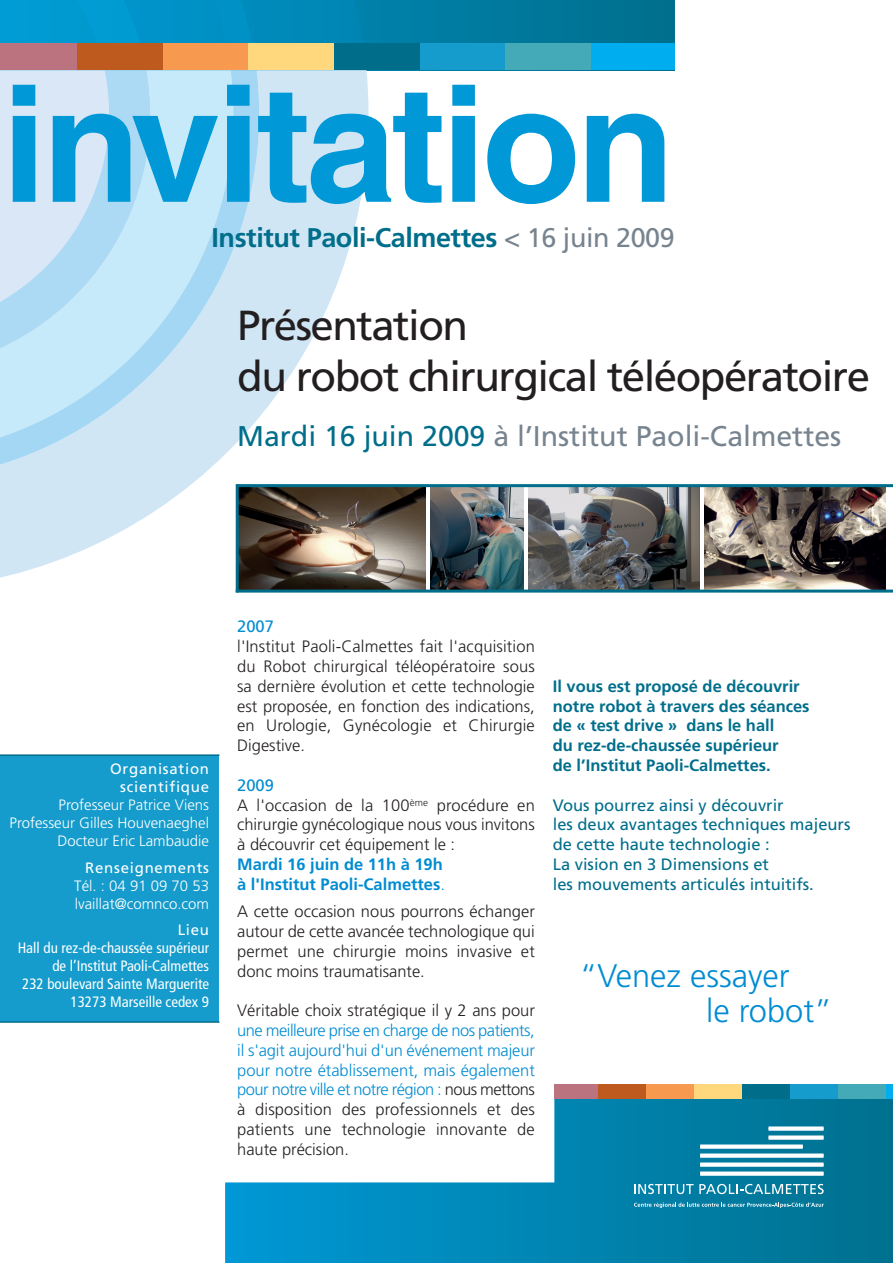
<style>
.page{position:relative;width:893px;height:1263px;background:#fff}
.page>*{position:absolute;margin:0;border:0;box-sizing:border-box;transform-origin:0 0}
.t1{font:700 161.4px "Helvetica";letter-spacing:-.025em;color:#0098d6}
.t2{font:42px/51px "Frutiger";letter-spacing:-.035em;color:#231f20}
.t3{font:300 32.7px/35.5px "Frutiger";color:#008cd2}
.t4{font:28.5px "Frutiger";color:#77848f}
.t5{font:700 27px "Frutiger";letter-spacing:-.015em;color:#006e8b}
.t6{font:300 16.5px/19.8px "Frutiger";color:#231f20;text-align:justify}
.t7{font:300 16.5px/19.8px "Frutiger";letter-spacing:.01em;color:#008cd2;text-align:justify}
.t8{font:16.5px/19.8px "Frutiger";color:#006e8b}
.t9{font:700 16.5px/19.8px "Frutiger";color:#006e8b}
.t10{font:700 16.5px/19.8px "Frutiger";color:#008cd2}
.t11{font:16.5px "Frutiger";color:#008cd2}
.t12{font:condensed 15px/18px "Frutiger";color:#fff;text-align:right}
.t13{font:300 15px/18px "Frutiger";color:#fff;text-align:right}
.t14{font:15px/18px "Frutiger";letter-spacing:.05em;color:#fff;text-align:right}
.s1{font-weight:400;font-size:26.85px;color:#77848f}
.s2{color:#006e8b}
.s3{font-weight:400;color:#008cd2}
.s4{font-weight:300}
.s5{color:#231f20}
</style>
<div class="page">
<div style="left:0;top:755px;width:219px;height:266px;background:#159ccc"></div>
<svg style="left:225px;top:1090px;width:668px;height:173px"></svg>
<svg style="left:368px;top:0;width:307px;height:44px;background:#00789c"></svg>
<svg style="left:0;top:0;width:368px;height:590px;fill:#d0e6f5"></svg>
<img style="left:259px;top:0;width:107px;height:44px">
<svg style="left:0;top:0;width:259px;height:481px;background:#b6def3"></svg>
<img style="left:212px;top:0;width:44px;height:44px">
<div style="left:589px;top:44px;width:86px;height:26px;background:#00adef"></div>
<div style="left:503px;top:44px;width:88px;height:26px;background:#45aab7"></div>
<div style="left:417px;top:44px;width:88px;height:26px;background:#159ccc"></div>
<div style="left:332px;top:44px;width:87px;height:26px;background:#006e8b"></div>
<div style="left:246px;top:44px;width:88px;height:26px;background:#ffd87d"></div>
<div style="left:160px;top:44px;width:88px;height:26px;background:#f89950"></div>
<div style="left:75px;top:44px;width:87px;height:26px;background:#bf5a1f"></div>
<div style="left:0;top:44px;width:77px;height:26px;background:#ba737f"></div>
<div style="left:885px;top:1084px;width:8px;height:15px;background:#00adef"></div>
<div style="left:837px;top:1084px;width:49px;height:15px;background:#45aab7"></div>
<div style="left:789px;top:1084px;width:49px;height:15px;background:#159ccc"></div>
<div style="left:741px;top:1084px;width:49px;height:15px;background:#006e8b"></div>
<div style="left:693px;top:1084px;width:49px;height:15px;background:#ffd87d"></div>
<div style="left:645px;top:1084px;width:49px;height:15px;background:#f89950"></div>
<div style="left:597px;top:1084px;width:49px;height:15px;background:#bf5a1f"></div>
<div style="left:555px;top:1084px;width:43px;height:15px;background:#ba737f"></div>
<img style="left:529px;top:487px;width:171px;height:103px">
<img style="left:431px;top:487px;width:93px;height:103px">
<img style="left:239px;top:487px;width:186px;height:103px">
<img style="left:705px;top:487px;width:181px;height:103px">
<hr style="left:0;top:754px;width:219px;height:2px;background:#006e8b">
<hr style="left:0;top:1021px;width:219px;height:2px;background:#006e8b">
<div style="left:700px;top:1162px;width:124px;height:5px;background:#fff"></div>
<div style="left:700px;top:1171px;width:124px;height:5px;background:#fff"></div>
<div style="left:700px;top:1153px;width:124px;height:5px;background:#fff"></div>
<div style="left:700px;top:1144px;width:103px;height:5px;background:#fff"></div>
<div style="left:768px;top:1135px;width:56px;height:5px;background:#fff"></div>
<div style="left:768px;top:1126px;width:56px;height:5px;background:#fff"></div>
<svg style="left:634px;top:1184px;width:190px;height:10px"></svg>
<svg style="left:634px;top:1202px;width:190px;height:6px"></svg>
<hr style="left:236px;top:590px;width:657px;height:3px;background:#006e8b">
<hr style="left:236px;top:484px;width:3px;height:108px;background:#006e8b">
<hr style="left:237px;top:484px;width:656px;height:3px;background:#006e8b">
<h1 class="t1" style="left:2px;top:86px;width:675px">invitation</h1>
<h3 class="t5" style="left:212px;top:227px;width:465px">Institut Paoli-Calmettes <span class="s1">&lt; 16 juin 2009</span></h3>
<h2 class="t2" style="left:237px;top:303px;width:634px">Présentation<br>du robot chirurgical téléopératoire</h2>
<h3 class="t4" style="left:237px;top:425px;width:606px"><span class="s2">Mardi 16 juin 2009</span> à l’Institut Paoli-Calmettes</h3>
<p class="t14" style="left:110px;top:761px;width:100px">Organisation scientifique</p>
<p class="t13" style="left:10px;top:797px;width:201px">Professeur Patrice Viens<br>Professeur Gilles Houvenaeghel<br>Docteur Eric Lambaudie</p>
<p class="t14" style="left:85px;top:860px;width:125px">Renseignements</p>
<p class="t13" style="left:74px;top:878px;width:136px;text-align:left">Tél. : 04 91 09 70 53 lvaillat@comnco.com</p>
<p class="t14" style="left:178px;top:922px;width:33px">Lieu</p>
<p class="t12" style="left:18px;top:940px;width:193px">Hall du rez-de-chaussée supérieur de l’Institut Paoli-Calmettes<br>232 boulevard Sainte Marguerite<br>13273 Marseille cedex 9</p>
<p class="t11" style="left:237px;top:620px;width:38px">2007</p>
<p class="t6" style="left:237px;top:638px;width:299px">l'Institut Paoli-Calmettes fait l'acquisition du Robot chirurgical téléopératoire sous sa dernière évolution et cette technologie est proposée, en fonction des indications, en Urologie, Gynécologie et Chirurgie Digestive.</p>
<p class="t6" style="left:237px;top:776px;width:299px;text-align:left"><span class="s3">2009<br></span>A l'occasion de la 100<sup>ème</sup> procédure en chirurgie gynécologique nous vous invitons à découvrir cet équipement le :</p>
<p class="t10" style="left:237px;top:856px;width:209px">Mardi 16 juin de 11h à 19h à l'Institut Paoli-Calmettes<span class="s4">.</span></p>
<p class="t6" style="left:237px;top:903px;width:299px">A cette occasion nous pourrons échanger autour de cette avancée technologique qui permet une chirurgie moins invasive et donc moins traumatisante.</p>
<p class="t6" style="left:237px;top:1002px;width:299px">Véritable choix stratégique il y 2 ans pour</p>
<p class="t7" style="left:237px;top:1022px;width:299px">une meilleure prise en charge de nos patients, il s'agit aujourd'hui d'un événement majeur pour notre établissement, mais également pour notre ville et notre région : <span class="s5">nous mettons à disposition des professionnels et des patients une technologie innovante de haute précision.</span></p>
<p class="t9" style="left:553px;top:677px;width:258px">Il vous est proposé de découvrir notre robot à travers des séances de « test drive » dans le hall<br>du rez-de-chaussée supérieur<br>de l’Institut Paoli-Calmettes.</p>
<p class="t8" style="left:553px;top:796px;width:299px">Vous pourrez ainsi y découvrir<br>les deux avantages techniques majeurs de cette haute technologie :<br>La vision en 3 Dimensions et<br>les mouvements articulés intuitifs.</p>
<h3 class="t3" style="left:706px;top:960px;width:128px;text-indent:-127px">“Venez essayer<br>le robot”</h3>
</div>
